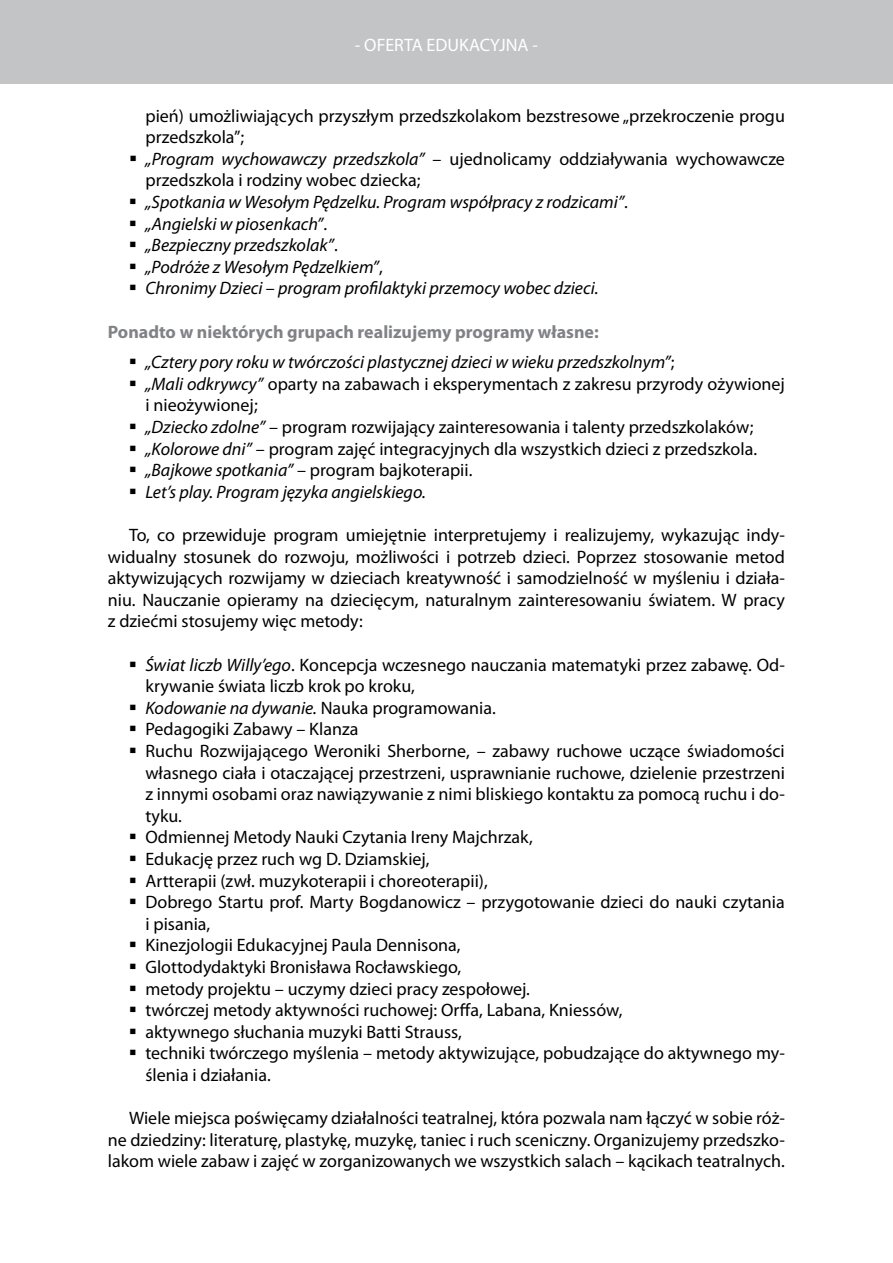
<style>
.page{position:relative;width:893px;height:1263px;background:#fff}
.page>*{position:absolute;margin:0;border:0;box-sizing:border-box;transform-origin:0 0}
.t1{font:18px/21.6px "Myriad Pro";color:#000}
.t2{font:italic 18px/21.6px "Myriad Pro";color:#000}
.t3{font:18px "Myriad Pro";color:#fff}
.s1{font-style:normal}
.s2{font-weight:700;font-style:normal;color:#808285}
.s3{font-style:italic}
</style>
<div class="page">
<div style="left:1px;top:1px;width:892px;height:83px;background:#c2c4c6"></div>
<p class="t3" style="left:355px;top:34px;width:184px">- OFERTA EDUKACYJNA -</p>
<p class="t2" style="left:145px;top:104px;width:641px"><span class="s1">pień) umożliwiających przyszłym przedszkolakom bezstresowe „przekroczenie progu przedszkola”;<br></span>„Program wychowawczy przedszkola” <span class="s1">– ujednolicamy oddziaływania wychowawcze przedszkola i rodziny wobec dziecka;<br></span>„Spotkania w Wesołym Pędzelku. Program współpracy z rodzicami”<span class="s1">.<br></span>„Angielski w piosenkach”<span class="s1">.<br></span>„Bezpieczny przedszkolak”<span class="s1">.<br></span>„Podróże z Wesołym Pędzelkiem”<span class="s1">,<br></span>Chronimy Dzieci <span class="s1">–</span> program profilaktyki przemocy wobec dzieci.</p>
<p class="t2" style="left:145px;top:316px;width:531px;line-height:30.6px;text-indent:-37px"><span class="s2">Ponadto w niektórych grupach realizujemy programy własne:<br></span>„Cztery pory roku w twórczości plastycznej dzieci w wieku przedszkolnym”<span class="s1">;</span></p>
<p class="t1" style="left:145px;top:373px;width:641px"><span class="s3">„Mali odkrywcy”</span> oparty na zabawach i eksperymentach z zakresu przyrody ożywionej i nieożywionej;<br><span class="s3">„Dziecko zdolne”</span> – program rozwijający zainteresowania i talenty przedszkolaków; <span class="s3">„Kolorowe dni”</span> – program zajęć integracyjnych dla wszystkich dzieci z przedszkola. <span class="s3">„Bajkowe spotkania”</span> – program bajkoterapii.<br><span class="s3">Let’s play. Program języka angielskiego.</span></p>
<p class="t1" style="left:108px;top:524px;width:678px;text-align:justify;text-indent:21px">To, co przewiduje program umiejętnie interpretujemy i realizujemy, wykazując indy&shy;widualny stosunek do rozwoju, możliwości i potrzeb dzieci. Poprzez stosowanie metod aktywizujących rozwijamy w dzieciach kreatywność i samodzielność w myśleniu i działa&shy;niu. Nauczanie opieramy na dziecięcym, naturalnym zainteresowaniu światem. W pracy z dziećmi stosujemy więc metody:</p>
<p class="t1" style="left:145px;top:653px;width:641px"><span class="s3">Świat liczb Willy’ego</span>. Koncepcja wczesnego nauczania matematyki przez zabawę. Od&shy;krywanie świata liczb krok po kroku,<br><span class="s3">Kodowanie na dywanie.</span> Nauka programowania.<br>Pedagogiki Zabawy – Klanza<br>Ruchu Rozwijającego Weroniki Sherborne, – zabawy ruchowe uczące świadomości własnego ciała i otaczającej przestrzeni, usprawnianie ruchowe, dzielenie przestrzeni z innymi osobami oraz nawiązywanie z nimi bliskiego kontaktu za pomocą ruchu i do&shy;tyku.<br>Odmiennej Metody Nauki Czytania Ireny Majchrzak,<br>Edukację przez ruch wg D. Dziamskiej,<br>Artterapii (zwł. muzykoterapii i choreoterapii),<br>Dobrego Startu prof. Marty Bogdanowicz – przygotowanie dzieci do nauki czytania i pisania,<br>Kinezjologii Edukacyjnej Paula Dennisona,<br>Glottodydaktyki Bronisława Rocławskiego,<br>metody projektu – uczymy dzieci pracy zespołowej.<br>twórczej metody aktywności ruchowej: Orffa, Labana, Kniessów,<br>aktywnego słuchania muzyki Batti Strauss,<br>techniki twórczego myślenia – metody aktywizujące, pobudzające do aktywnego my&shy;ślenia i działania.</p>
<p class="t1" style="left:108px;top:1107px;width:678px;text-align:justify;text-indent:21px">Wiele miejsca poświęcamy działalności teatralnej, która pozwala nam łączyć w sobie róż&shy;ne dziedziny: literaturę, plastykę, muzykę, taniec i ruch sceniczny. Organizujemy przedszko&shy;lakom wiele zabaw i zajęć w zorganizowanych we wszystkich salach – kącikach teatralnych.</p>
</div>
